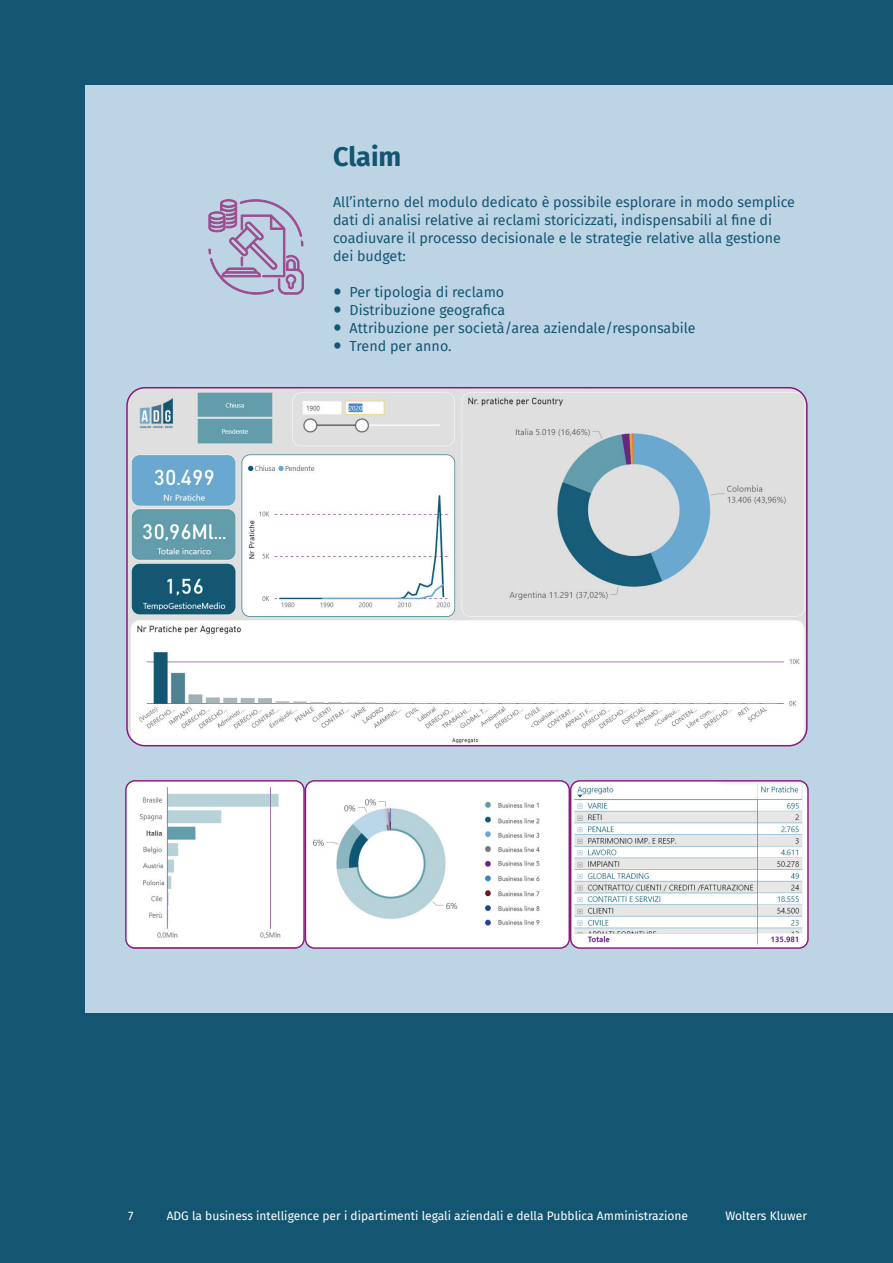
<style>
.page{position:relative;width:893px;height:1263px;background:#145671}
.page>*{position:absolute;margin:0;border:0;box-sizing:border-box;transform-origin:0 0}
.t1{font:700 27px "Fira Sans";letter-spacing:-.005em;color:#145671}
.t2{font:14.25px/18px "Fira Sans";color:#145671}
.t3{font:12px "Fira Sans";color:#fff}
.s1{font-size:27px}
</style>
<div class="page">
<div style="left:85px;top:85px;width:808px;height:927px;background:#bdd4e5"></div>
<img style="left:127px;top:782px;width:441px;height:165px">
<div style="left:125px;top:780px;width:180px;height:169px;border:1px solid #8e177c;border-radius:9px"></div>
<div style="left:305px;top:780px;width:265px;height:169px;border:1px solid #8e177c;border-radius:9px"></div>
<img style="left:572px;top:782px;width:235px;height:165px">
<div style="left:570px;top:780px;width:239px;height:169px;border:1px solid #8e177c;border-radius:9px"></div>
<svg style="left:208px;top:199px;width:96px;height:96px"></svg>
<img style="left:128px;top:390px;width:677px;height:356px">
<div style="left:126px;top:387px;width:682px;height:359px;border:2px solid #8e177c;border-radius:18px"></div>
<h1 class="t1" style="left:333px;top:134px;width:70px">Claim</h1>
<p class="t2" style="left:333px;top:192px;width:463px">All’interno del modulo dedicato è possibile esplorare in modo semplice dati di analisi relative ai reclami storicizzati, indispensabili al fine di coadiuvare il processo decisionale e le strategie relative alla gestione dei budget:</p>
<p class="t2" style="left:333px;top:282px;width:173px"><span class="s1">•</span> Per tipologia di reclamo</p>
<p class="t2" style="left:333px;top:300px;width:174px"><span class="s1">•</span> Distribuzione geografica</p>
<p class="t2" style="left:333px;top:318px;width:364px"><span class="s1">•</span> Attribuzione per società/area aziendale/responsabile</p>
<p class="t2" style="left:333px;top:336px;width:120px"><span class="s1">•</span> Trend per anno.</p>
<p class="t3" style="left:128px;top:1207px;width:7px">7</p>
<p class="t3" style="left:167px;top:1207px;width:523px">ADG la business intelligence per i dipartimenti legali aziendali e della Pubblica Amministrazione</p>
<p class="t3" style="left:725px;top:1207px;width:83px">Wolters Kluwer</p>
</div>
